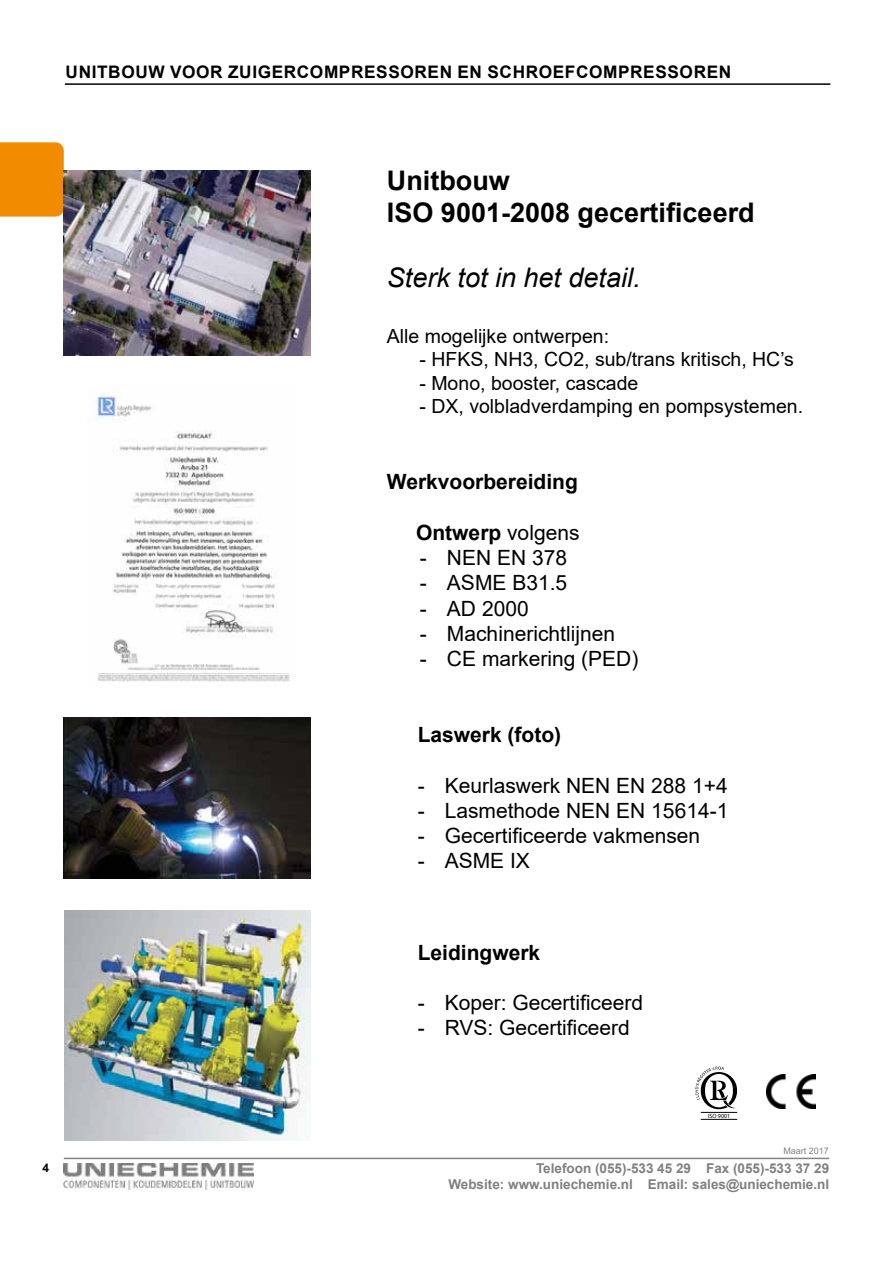
<style>
.page{position:relative;width:893px;height:1263px;background:#fff}
.page>*{position:absolute;margin:0;border:0;box-sizing:border-box;transform-origin:0 0}
.t1{font:700 27px/32.4px "Arial";color:#000}
.t2{font:italic 27px "Arial";color:#000}
.t3{font:21px "Arial";color:#000}
.t4{font:700 21px "Arial";color:#000}
.t5{font:19.5px "Arial";color:#000}
.t6{font:700 17.25px "Arial";letter-spacing:.035em;color:#000}
.t7{font:700 13.5px/16.2px "Arial";color:#808080;text-align:right}
.t8{font:700 12px "Arial";color:#000}
.t9{font:9px "Arial";color:#87847f}
.t10{font:6px "Frutiger LT Std";color:#000}
.s1{font-weight:400}
</style>
<div class="page">
<hr style="left:64px;top:1158px;width:765px;height:1px;background:#87847f">
<div style="left:0;top:142px;width:64px;height:75px;background:#f18c00"></div>
<img style="left:64px;top:1163px;width:189px;height:26px">
<svg style="left:695px;top:1066px;width:42px;height:43px"></svg>
<hr style="left:701px;top:1112px;width:36px;height:1px;background:#000">
<hr style="left:701px;top:1119px;width:36px;height:1px;background:#000">
<img style="left:767px;top:1074px;width:49px;height:35px">
<img style="left:64px;top:170px;width:247px;height:185px">
<img style="left:87px;top:392px;width:203px;height:290px">
<img style="left:64px;top:717px;width:246px;height:161px">
<img style="left:64px;top:910px;width:247px;height:230px">
<hr style="left:65px;top:83px;width:765px;height:2px;background:#000">
<p class="t6" style="left:66px;top:60px;width:667px">UNITBOUW VOOR ZUIGERCOMPRESSOREN EN SCHROEFCOMPRESSOREN</p>
<p class="t8" style="left:42px;top:1159px;width:8px">4</p>
<p class="t1" style="left:387px;top:164px;width:369px">Unitbouw<br>ISO 9001-2008 gecertificeerd</p>
<p class="t2" style="left:387px;top:260px;width:255px">Sterk tot in het detail.</p>
<p class="t5" style="left:387px;top:322px;width:224px">Alle mogelijke ontwerpen:</p>
<p class="t5" style="left:419px;top:346px;width:376px">- HFKS, NH3, CO2, sub/trans kritisch, HC’s</p>
<p class="t5" style="left:419px;top:369px;width:220px">- Mono, booster, cascade</p>
<p class="t5" style="left:419px;top:393px;width:385px">- DX, volbladverdamping en pompsystemen.</p>
<p class="t4" style="left:387px;top:467px;width:192px">Werkvoorbereiding</p>
<p class="t4" style="left:416px;top:518px;width:165px">Ontwerp <span class="s1">volgens</span></p>
<p class="t3" style="left:420px;top:543px;width:149px">- NEN EN 378</p>
<p class="t3" style="left:420px;top:568px;width:149px">- ASME B31.5</p>
<p class="t3" style="left:420px;top:594px;width:110px">- AD 2000</p>
<p class="t3" style="left:420px;top:619px;width:197px">- Machinerichtlijnen</p>
<p class="t3" style="left:420px;top:644px;width:220px">- CE markering (PED)</p>
<p class="t4" style="left:418px;top:720px;width:145px">Laswerk (foto)</p>
<p class="t3" style="left:418px;top:771px;width:312px">- Keurlaswerk NEN EN 288 1+4</p>
<p class="t3" style="left:418px;top:796px;width:312px">- Lasmethode NEN EN 15614-1</p>
<p class="t3" style="left:418px;top:821px;width:284px">- Gecertificeerde vakmensen</p>
<p class="t3" style="left:418px;top:847px;width:114px">- ASME IX</p>
<p class="t4" style="left:418px;top:937px;width:124px">Leidingwerk</p>
<p class="t3" style="left:418px;top:988px;width:227px">- Koper: Gecertificeerd</p>
<p class="t3" style="left:418px;top:1013px;width:214px">- RVS: Gecertificeerd</p>
<p class="t10" style="left:708px;top:1112px;width:24px">ISO 9001</p>
<p class="t9" style="left:783px;top:1145px;width:47px">Maart 2017</p>
<p class="t7" style="left:448px;top:1160px;width:382px">Telefoon (055)-533 45 29 Fax (055)-533 37 29<br>Website: www.uniechemie.nl Email: sales@uniechemie.nl</p>
</div>
